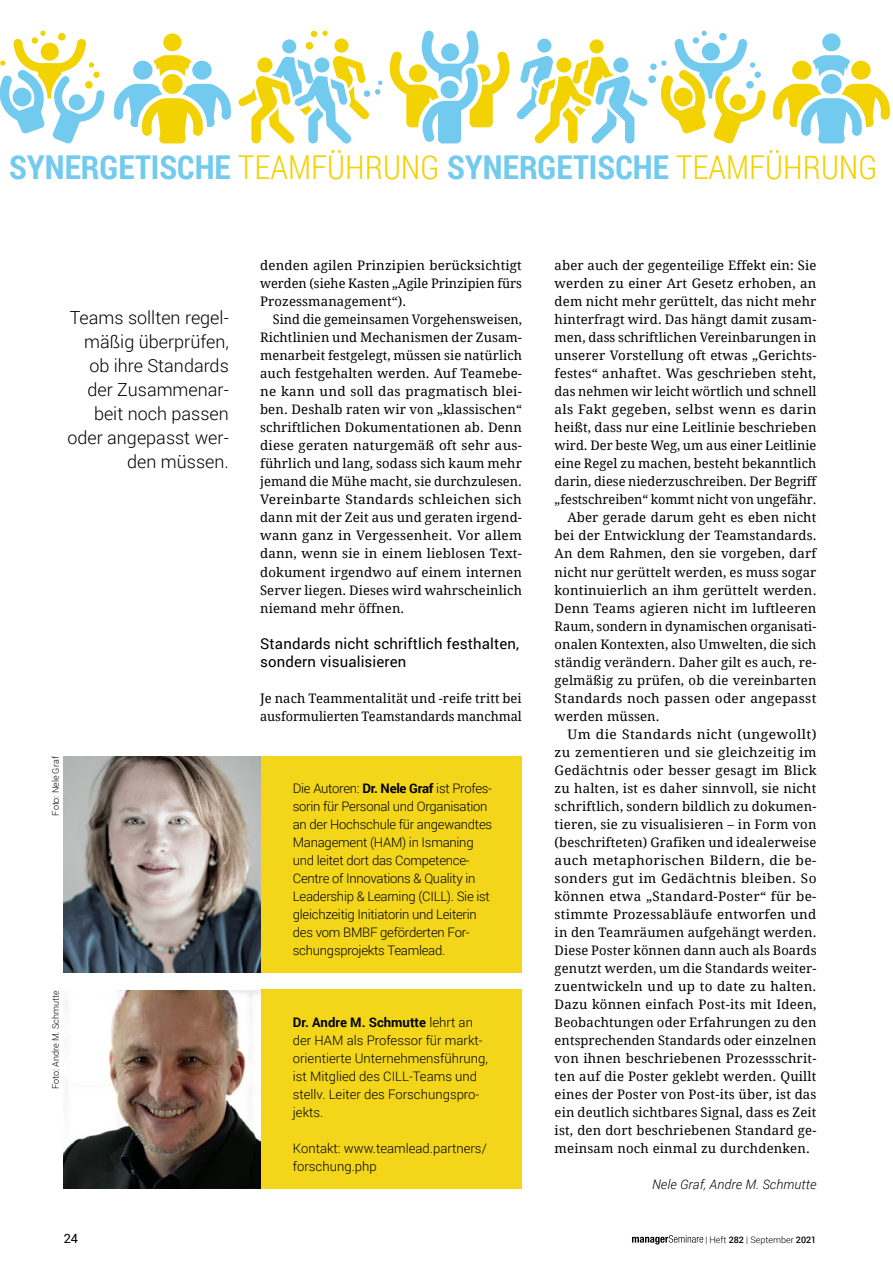
<style>
.page{position:relative;width:893px;height:1263px;background:#fff}
.page>*{position:absolute;margin:0;border:0;box-sizing:border-box;transform-origin:0 0}
.t1{font:700 32.85px "Roboto Condensed";color:#72caef}
.Zitat{font:300 18px/24px "Roboto";color:#000;text-align:right}
.Subhead{font:15px/18px "Roboto";letter-spacing:.01em;color:#000}
.Standard_ohne_Einzug{font:13.2px/18px "Droid Serif";letter-spacing:.005em;color:#000;text-align:justify}
.Standard_ohne_Einzug-2{font:13.2px/18px "Droid Serif";letter-spacing:.005em;color:#000;text-align:justify;scale:1.05 1}
.Bildunterschrift{font:300 13.2px/18px "Roboto";letter-spacing:-.02em;color:#000}
.Bildunterschrift-2{font:300 13.2px/18px "Roboto";color:#000}
.t2{font:italic 300 13.2px "Roboto";letter-spacing:.01em;color:#000}
.t3{font:12.75px "Roboto";color:#000}
.Quelle{font:300 9px "Roboto";color:#000}
.s1{font-weight:300;color:#f2d200}
.s2{font-weight:700}
.s3{font-weight:500}
</style>
<div class="page">
<svg style="left:632px;top:1235px;width:71px;height:9px"></svg>
<svg style="left:0;top:30px;width:104px;height:114px"></svg>
<svg style="left:113px;top:30px;width:777px;height:114px"></svg>
<div style="left:260px;top:756px;width:262px;height:216px;background:#f3d61a"></div>
<div style="left:260px;top:989px;width:262px;height:199px;background:#f3d61a"></div>
<img style="left:64px;top:756px;width:196px;height:216px">
<img style="left:64px;top:990px;width:196px;height:198px">
<h1 class="t1" style="left:9px;top:144px;width:870px">SYNERGETISCHE <span class="s1">TEAMFÜHRUNG</span> SYNERGETISCHE <span class="s1">TEAMFÜHRUNG</span></h1>
<p class="Zitat" style="left:67px;top:305px;width:163px">Teams sollten regel&shy;mäßig überprüfen, ob ihre Standards der Zusammenar&shy;beit noch passen oder angepasst wer&shy;den müssen.</p>
<p class="Quelle" style="left:49px;top:815px;width:61px;rotate:-90deg">Foto: Nele Graf</p>
<p class="Quelle" style="left:49px;top:1089px;width:100px;rotate:-90deg">Foto: Andre M. Schmutte</p>
<p class="Standard_ohne_Einzug" style="left:260px;top:257px;width:263px">denden agilen Prinzipien berücksichtigt werden (siehe Kasten „Agile Prinzipien fürs Prozessmanagement“).</p>
<p class="Standard_ohne_Einzug" style="left:260px;top:311px;width:263px;text-indent:13px">Sind die gemeinsamen Vorgehensweisen, Richtlinien und Mechanismen der Zusam&shy;menarbeit festgelegt, müssen sie natürlich auch festgehalten werden. Auf Teamebe&shy;ne kann und soll das pragmatisch blei&shy;ben. Deshalb raten wir von „klassischen“ schriftlichen Dokumentationen ab. Denn diese geraten naturgemäß oft sehr aus&shy;führlich und lang, sodass sich kaum mehr jemand die Mühe macht, sie durchzulesen.<br>Vereinbarte Standards schleichen sich dann mit der Zeit aus und geraten irgend&shy;wann ganz in Vergessenheit. Vor allem dann, wenn sie in einem lieblosen Text&shy;dokument irgendwo auf einem internen Server liegen. Dieses wird wahrscheinlich niemand mehr öffnen.</p>
<p class="Subhead" style="left:260px;top:634px;width:261px">Standards nicht schriftlich festhalten, sondern visualisieren</p>
<p class="Standard_ohne_Einzug" style="left:260px;top:689px;width:263px">Je nach Teammentalität und -reife tritt bei ausformulierten Teamstandards manchmal</p>
<p class="Bildunterschrift" style="left:293px;top:778px;width:201px">Die Autoren: <span class="s2">Dr. Nele Graf</span> ist Profes&shy;sorin für Personal und Organisation an der Hochschule für angewandtes Management (HAM) in Ismaning und leitet dort das Competence-Centre of Innovations &amp; Quality in Leadership &amp; Learning (CILL). Sie ist gleichzeitig Initiatorin und Leiterin des vom BMBF geförderten For&shy;schungsprojekts Teamlead.</p>
<p class="Bildunterschrift-2" style="left:293px;top:1012px;width:197px"><span class="s2">Dr. Andre M. Schmutte</span> lehrt an der HAM als Professor für markt&shy;orientierte Unternehmensführung, ist Mitglied des CILL-Teams und stellv. Leiter des Forschungspro&shy;jekts.</p>
<p class="Bildunterschrift-2" style="left:293px;top:1138px;width:196px">Kontakt: www.teamlead.partners/ forschung.php</p>
<p class="Standard_ohne_Einzug" style="left:555px;top:257px;width:263px">aber auch der gegenteilige Effekt ein: Sie werden zu einer Art Gesetz erhoben, an dem nicht mehr gerüttelt, das nicht mehr hinterfragt wird. Das hängt damit zusam&shy;men, dass schriftlichen Vereinbarungen in unserer Vorstellung oft etwas „Gerichts&shy;festes“ anhaftet. Was geschrieben steht, das nehmen wir leicht wörtlich und schnell als Fakt gegeben, selbst wenn es darin heißt, dass nur eine Leitlinie beschrieben wird. Der beste Weg, um aus einer Leitlinie eine Regel zu machen, besteht bekanntlich darin, diese niederzuschreiben. Der Begriff „festschreiben“ kommt nicht von ungefähr.</p>
<p class="Standard_ohne_Einzug" style="left:555px;top:509px;width:263px;text-indent:13px">Aber gerade darum geht es eben nicht bei der Entwicklung der Teamstandards.<br>An dem Rahmen, den sie vorgeben, darf nicht nur gerüttelt werden, es muss sogar kontinuierlich an ihm gerüttelt werden.<br>Denn Teams agieren nicht im luftleeren Raum, sondern in dynamischen organisati&shy;onalen Kontexten, also Umwelten, die sich ständig verändern. Daher gilt es auch, re&shy;gelmäßig zu prüfen, ob die vereinbarten Standards noch passen oder angepasst werden müssen.</p>
<p class="Standard_ohne_Einzug-2" style="left:555px;top:725px;width:251px;text-indent:13px">Um die Standards nicht (ungewollt) zu zementieren und sie gleichzeitig im Gedächtnis oder besser gesagt im Blick zu halten, ist es daher sinnvoll, sie nicht schriftlich, sondern bildlich zu dokumen&shy;tieren, sie zu visualisieren – in Form von (beschrifteten) Grafiken und idealerweise auch metaphorischen Bildern, die be&shy;sonders gut im Gedächtnis bleiben. So können etwa „Standard-Poster“ für be&shy;stimmte Prozessabläufe entworfen und in den Teamräumen aufgehängt werden.<br>Diese Poster können dann auch als Boards genutzt werden, um die Standards weiter&shy;zuentwickeln und up to date zu halten.<br>Dazu können einfach Post-its mit Ideen, Beobachtungen oder Erfahrungen zu den entsprechenden Standards oder einzelnen von ihnen beschriebenen Prozessschrit&shy;ten auf die Poster geklebt werden. Quillt eines der Poster von Post-its über, ist das ein deutlich sichtbares Signal, dass es Zeit ist, den dort beschriebenen Standard ge&shy;meinsam noch einmal zu durchdenken.</p>
<p class="t2" style="left:652px;top:1175px;width:166px">Nele Graf, Andre M. Schmutte</p>
<p class="t3" style="left:64px;top:1229px;width:16px">24</p>
<p class="Quelle" style="left:705px;top:1233px;width:113px">| Heft <span class="s3">282</span> | September <span class="s3">2021</span></p>
</div>
